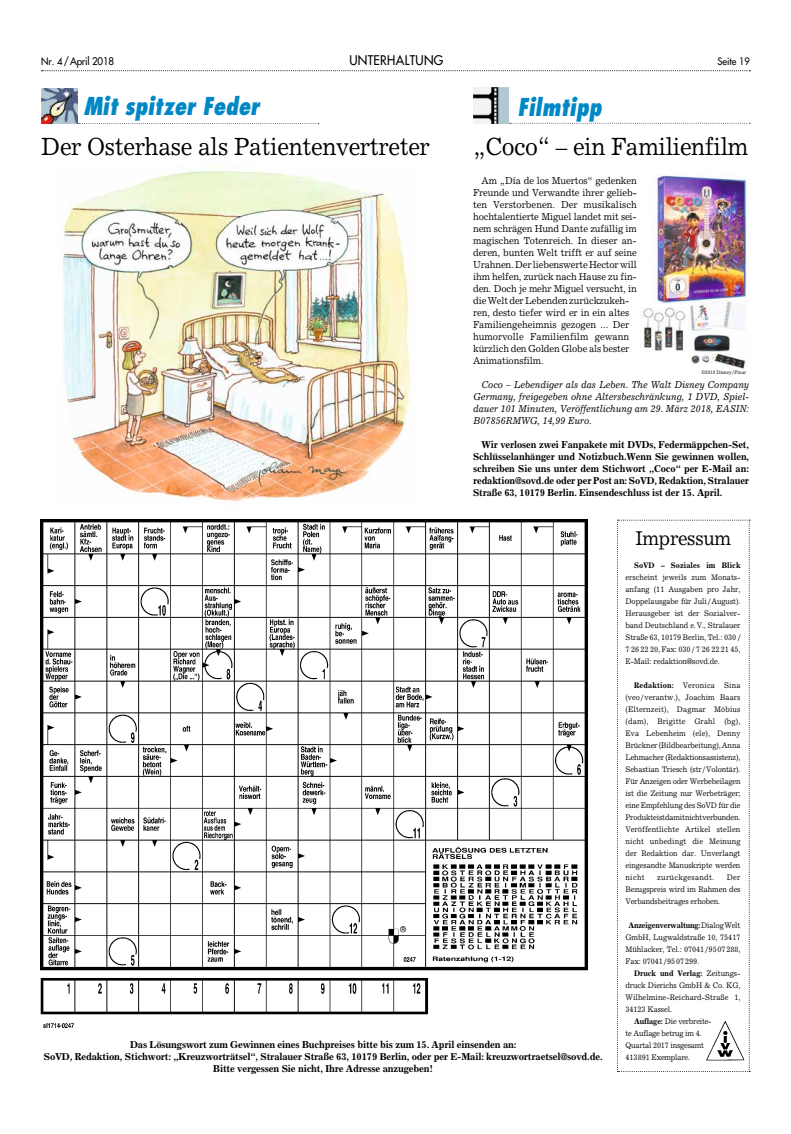
<style>
.page{position:relative;width:791px;height:1134px;background:#fff}
.page>*{position:absolute;margin:0;border:0;box-sizing:border-box;transform-origin:0 0}
.t1{font:25px "Excelsior";letter-spacing:-.015em;color:#000;scale:.93 1}
.t2{font:italic 800 condensed 24px "Futura";color:#0088c6;scale:.93 1}
.t3{font:20px "Excelsior";letter-spacing:-.015em;color:#000;scale:.94 1}
.t4{font:13px "Futura";letter-spacing:.025em;color:#000;scale:.94 1}
.t5{font:10.3px "Futura";letter-spacing:-.02em;color:#000;scale:.95 1}
.t6{font:10px/12px "Excelsior";letter-spacing:-.015em;color:#000;scale:.94 1}
.t7{font:700 10px/12px "Excelsior";letter-spacing:-.02em;color:#000;text-align:justify;scale:.94 1}
.t8{font:700 10px/12px "Excelsior";letter-spacing:-.02em;color:#000;text-align:center;scale:.96 1}
.t9{font:italic 10px/12px "Excelsior";letter-spacing:-.015em;color:#000;text-align:justify;scale:.94 1}
.t10{font:10px "Futura";color:#000;scale:.94 1}
.t11{font:8px/12px "Excelsior";letter-spacing:-.015em;color:#000;text-align:justify;scale:.93 1}
.t12{font:700 8px "Excelsior";letter-spacing:.005em;color:#000;scale:.93 1}
.t13{font:8px "Excelsior";letter-spacing:.005em;color:#000;scale:.93 1}
.t14{font:8px "Excelsior";letter-spacing:.035em;color:#000;scale:.93 1}
.t15{font:5px "Excelsior";letter-spacing:-.015em;color:#000;scale:.94 1}
.s1{font-size:10px}
.s2{font-weight:700}
.s3{font-weight:400}
</style>
<div class="page">
<img style="left:41px;top:520px;width:546px;height:507px">
<svg style="left:617px;top:520px;width:133px;height:552px"></svg>
<img style="left:706px;top:1020px;width:38px;height:41px">
<img style="left:473px;top:87px;width:36px;height:36px">
<svg style="left:510px;top:123px;width:240px;height:1px"></svg>
<img style="left:652px;top:174px;width:95px;height:130px">
<img style="left:41px;top:88px;width:36px;height:36px">
<svg style="left:78px;top:123px;width:241px;height:1px"></svg>
<img style="left:58px;top:166px;width:353px;height:336px">
<img style="left:691px;top:333px;width:55px;height:36px">
<img style="left:688px;top:297px;width:59px;height:36px">
<img style="left:641px;top:307px;width:44px;height:45px">
<svg style="left:42px;top:70px;width:708px;height:1px"></svg>
<p class="t5" style="left:41px;top:54px;width:78px"><span class="s1">Nr. 4</span>/April 2018</p>
<h3 class="t4" style="left:349px;top:52px;width:102px">UNTERHALTUNG</h3>
<p class="t10" style="left:717px;top:55px;width:36px">Seite 19</p>
<h2 class="t2" style="left:84px;top:90px;width:191px">Mit spitzer Feder</h2>
<h1 class="t1" style="left:41px;top:132px;width:419px">Der Osterhase als Patientenvertreter</h1>
<h2 class="t2" style="left:517px;top:91px;width:92px">Filmtipp</h2>
<h1 class="t1" style="left:473px;top:132px;width:298px">„Coco“ – ein Familienfilm</h1>
<p class="t6" style="left:473px;top:174px;width:176px;text-indent:9px">Am „Día de los Muertos“ gedenken Freunde und Verwandte ihrer gelieb&shy;ten Verstorbenen. Der musikalisch hochtalentierte Miguel landet mit sei&shy;nem schrägen Hund Dante zufällig im magischen Totenreich. In dieser an&shy;deren, bunten Welt trifft er auf seine Urahnen. Der liebenswerte Hector will ihm helfen, zurück nach Hause zu fin&shy;den. Doch je mehr Miguel versucht, in die Welt der Lebenden zurückzukeh&shy;ren, desto tiefer wird er in ein altes Familiengeheimnis gezogen ... Der humorvolle Familienfilm gewann kürzlich den Golden Globe als bester Animationsfilm.</p>
<p class="t9" style="left:473px;top:378px;width:295px;text-indent:9px">Coco – Lebendiger als das Leben. The Walt Disney Company Germany, freigegeben ohne Altersbeschränkung, 1 DVD, Spiel&shy;dauer 101 Minuten, Veröffentlichung am 29. März 2018, EASIN:<br>B07856RMWG, 14,99 Euro.</p>
<p class="t7" style="left:473px;top:438px;width:295px;text-indent:9px">Wir verlosen zwei Fanpakete mit DVDs, Federmäppchen-Set, Schlüsselanhänger und Notizbuch.Wenn Sie gewinnen wollen, schreiben Sie uns unter dem Stichwort „Coco“ per E-Mail an: redaktion@sovd.de oder per Post an: SoVD, Redaktion, Stralauer Straße 63, 10179 Berlin. Einsendeschluss ist der 15. April.</p>
<p class="t15" style="left:702px;top:369px;width:49px">©2018 Disney/Pixar</p>
<h3 class="t3" style="left:635px;top:526px;width:104px">Impressum</h3>
<p class="t8" style="left:44px;top:1038px;width:584px">Das Lösungswort zum Gewinnen eines Buchpreises bitte bis zum 15. April einsenden an:<br>SoVD, Redaktion, Stichwort: „Kreuzworträtsel“, Stralauer Straße 63, 10179 Berlin, oder per E-Mail: kreuzwortraetsel@sovd.de.<br>Bitte vergessen Sie nicht, Ihre Adresse anzugeben!</p>
<p class="t12" style="left:634px;top:560px;width:116px">SoVD – Soziales im Blick</p>
<p class="t11" style="left:625px;top:571px;width:125px">erscheint jeweils zum Monats&shy;anfang (11 Ausgaben pro Jahr, Doppelausgabe für Juli/August).<br>Herausgeber ist der Sozialver&shy;band Deutschland e.V., Stralauer Straße 63, 10179 Berlin, Tel.: 030 / 7 26 22 20, Fax: 030 / 7 26 22 21 45, E-Mail: redaktion@sovd.de.</p>
<p class="t11" style="left:625px;top:679px;width:125px;text-indent:9px"><span class="s2">Redaktion:</span> Veronica Sina (veo/verantw.), Joachim Baars (Elternzeit), Dagmar Möbius (dam), Brigitte Grahl (bg), Eva Lebenheim (ele), Denny Brückner (Bildbearbeitung), Anna Lehmacher (Redaktionsassistenz), Sebastian Triesch (str/Volontär).<br>Für Anzeigen oder Werbebeilagen ist die Zeitung nur Werbeträger; eine Empfehlung des SoVD für die Produkte ist damit nicht verbunden.<br>Veröffentlichte Artikel stellen nicht unbedingt die Meinung der Redaktion dar. Unverlangt eingesandte Manuskripte werden nicht</p>
<p class="t14" style="left:657px;top:872px;width:63px">zurückgesandt.</p>
<p class="t11" style="left:625px;top:871px;width:125px;text-indent:101px">Der Bezugspreis wird im Rahmen des Verbandsbeitrages erhoben.</p>
<p class="t11" style="left:625px;top:919px;width:125px;text-indent:3px"><span class="s2">Anzeigenverwaltung:</span> Dialog Welt GmbH, Lugwaldstraße 10, 75417<br>Mühlacker, Tel.: 07041/9507288, Fax: 07041/9507299.</p>
<p class="t12" style="left:634px;top:968px;width:116px">Druck und Verlag: <span class="s3">Zeitungs-</span></p>
<p class="t11" style="left:625px;top:979px;width:125px">druck Dierichs GmbH &amp; Co. KG,</p>
<p class="t13" style="left:625px;top:992px;width:125px">Wilhelmine-Reichard-Straße 1,</p>
<p class="t11" style="left:625px;top:1003px;width:52px">34123 Kassel.</p>
<p class="t11" style="left:634px;top:1015px;width:85px"><span class="s2">Auflage:</span> Die verbreite-</p>
<p class="t11" style="left:625px;top:1027px;width:83px">te Auflage betrug im 4.</p>
<p class="t11" style="left:625px;top:1039px;width:86px">Quartal 2017 insgesamt</p>
<p class="t11" style="left:625px;top:1051px;width:71px">413891 Exemplare.</p>
</div>
